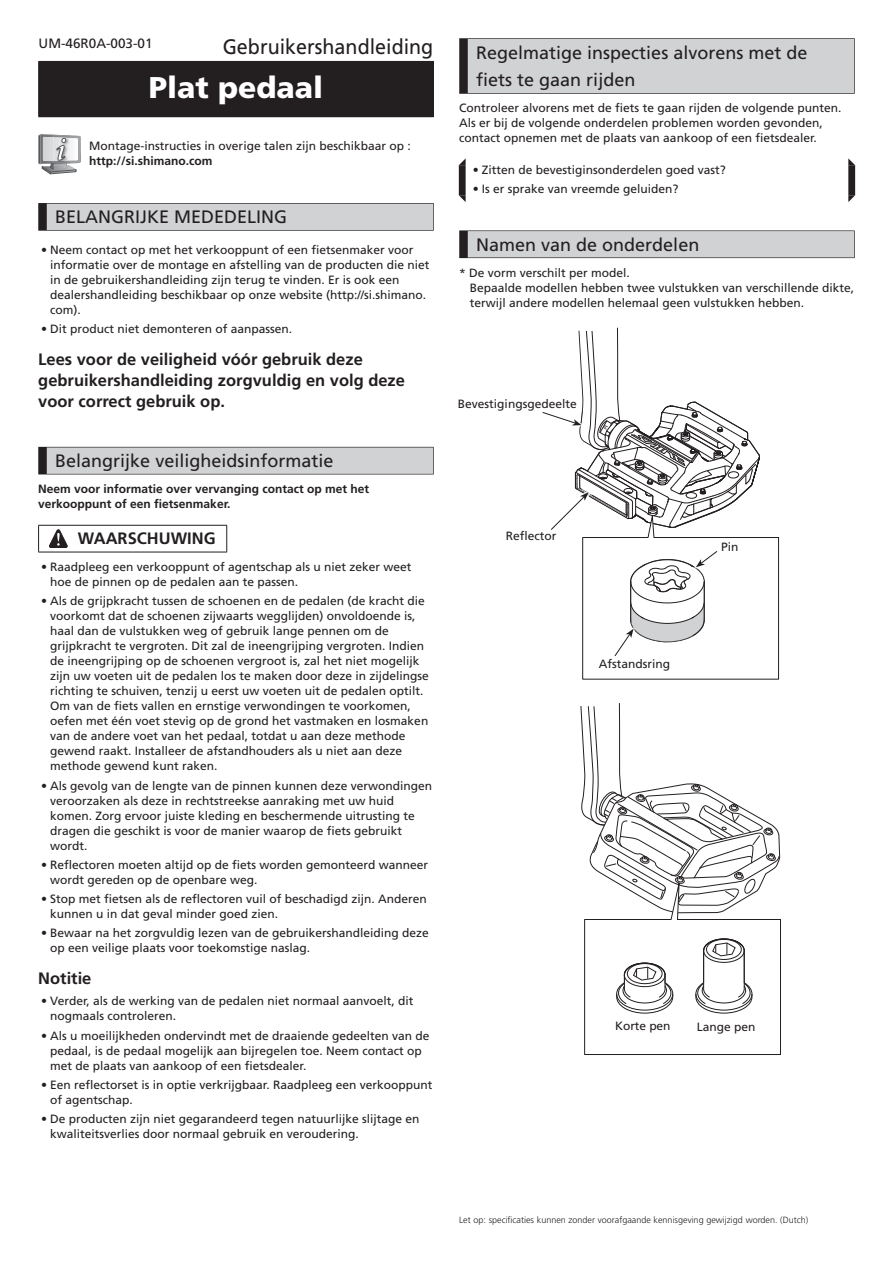
<style>
.page{position:relative;width:893px;height:1263px;background:#fff}
.page>*{position:absolute;margin:0;border:0;box-sizing:border-box;transform-origin:0 0}
.t1{font:900 30px "Frutiger LT Pro";color:#fff}
.t2{font:21px "Frutiger LT Pro";color:#231f20;scale:.94 1}
.t3{font:18px/27px "Frutiger LT Pro";color:#231f20}
.t4{font:700 16.5px/21px "Frutiger LT Pro";color:#231f20}
.t5{font:13.5px "Frutiger LT Pro";color:#231f20}
.t6{font:12px/15px "Frutiger LT Pro";color:#231f20}
.t7{font:700 12px/15px "Frutiger LT Pro";color:#231f20}
.t8{font:300 9px "Frutiger LT Pro";color:#231f20}
.s1{font-weight:300}
</style>
<div class="page">
<div style="left:38px;top:203px;width:396px;height:28px;background:#231f20"></div>
<div style="left:47px;top:204px;width:386px;height:26px;background:#d1d2d4"></div>
<div style="left:38px;top:447px;width:396px;height:27px;background:#231f20"></div>
<div style="left:47px;top:447px;width:386px;height:27px;background:#d1d2d4"></div>
<div style="left:39px;top:61px;width:394px;height:56px;background:#231f20"></div>
<hr style="left:38px;top:61px;width:149px;height:1px;background:#231f20">
<hr style="left:38px;top:62px;width:1px;height:54px;background:#231f20">
<hr style="left:187px;top:61px;width:247px;height:1px;background:#231f20">
<hr style="left:433px;top:62px;width:1px;height:54px;background:#231f20">
<hr style="left:38px;top:116px;width:149px;height:1px;background:#231f20">
<hr style="left:187px;top:116px;width:247px;height:1px;background:#231f20">
<svg style="left:38px;top:134px;width:43px;height:40px"></svg>
<hr style="left:38px;top:525px;width:40px;height:1px;background:#231f20">
<svg style="left:38px;top:526px;width:1px;height:26px"></svg>
<hr style="left:78px;top:525px;width:149px;height:1px;background:#231f20">
<svg style="left:226px;top:526px;width:1px;height:26px"></svg>
<hr style="left:38px;top:552px;width:40px;height:1px;background:#231f20">
<hr style="left:78px;top:552px;width:149px;height:1px;background:#231f20">
<svg style="left:49px;top:529px;width:18px;height:19px"></svg>
<div style="left:459px;top:38px;width:396px;height:56px;background:#231f20"></div>
<div style="left:468px;top:39px;width:386px;height:54px;background:#d1d2d4"></div>
<div style="left:459px;top:230px;width:396px;height:28px;background:#231f20"></div>
<div style="left:468px;top:231px;width:386px;height:26px;background:#d1d2d4"></div>
<svg style="left:459px;top:158px;width:396px;height:44px"></svg>
<svg style="left:580px;top:703px;width:201px;height:352px"></svg>
<svg style="left:542px;top:327px;width:237px;height:353px"></svg>
<p class="t5" style="left:39px;top:36px;width:116px">UM-46R0A-003-01</p>
<h2 class="t2" style="left:223px;top:34px;width:226px">Gebruikershandleiding</h2>
<h1 class="t1" style="left:149px;top:69px;width:176px">Plat pedaal</h1>
<p class="t6" style="left:89px;top:139px;width:323px">Montage-instructies in overige talen zijn beschikbaar op :</p>
<p class="t7" style="left:89px;top:153px;width:125px">http://si.shimano.com</p>
<h3 class="t3" style="left:55px;top:204px;width:234px">BELANGRIJKE MEDEDELING</h3>
<p class="t6" style="left:50px;top:242px;width:381px;text-indent:-9px"><span class="s1">•</span> Neem contact op met het verkooppunt of een fietsenmaker voor informatie over de montage en afstelling van de producten die niet in de gebruikershandleiding zijn terug te vinden. Er is ook een dealershandleiding beschikbaar op onze website (http://si.shimano. com).</p>
<p class="t6" style="left:41px;top:321px;width:253px"><span class="s1">•</span> Dit product niet demonteren of aanpassen.</p>
<h3 class="t4" style="left:38px;top:348px;width:368px">Lees voor de veiligheid vóór gebruik deze gebruikershandleiding zorgvuldig en volg deze voor correct gebruik op.</h3>
<h3 class="t3" style="left:55px;top:447px;width:280px">Belangrijke veiligheidsinformatie</h3>
<p class="t7" style="left:38px;top:482px;width:332px">Neem voor informatie over vervanging contact op met het verkooppunt of een fietsenmaker.</p>
<h3 class="t4" style="left:78px;top:528px;width:139px">WAARSCHUWING</h3>
<p class="t6" style="left:50px;top:559px;width:363px;text-indent:-9px"><span class="s1">•</span> Raadpleeg een verkooppunt of agentschap als u niet zeker weet hoe de pinnen op de pedalen aan te passen.</p>
<p class="t6" style="left:50px;top:594px;width:380px;text-indent:-9px"><span class="s1">•</span> Als de grijpkracht tussen de schoenen en de pedalen (de kracht die voorkomt dat de schoenen zijwaarts wegglijden) onvoldoende is, haal dan de vulstukken weg of gebruik lange pennen om de grijpkracht te vergroten. Dit zal de ineengrijping vergroten. Indien de ineengrijping op de schoenen vergroot is, zal het niet mogelijk zijn uw voeten uit de pedalen los te maken door deze in zijdelingse richting te schuiven, tenzij u eerst uw voeten uit de pedalen optilt.<br>Om van de fiets vallen en ernstige verwondingen te voorkomen, oefen met één voet stevig op de grond het vastmaken en losmaken van de andere voet van het pedaal, totdat u aan deze methode gewend raakt. Installeer de afstandhouders als u niet aan deze methode gewend kunt raken.</p>
<p class="t6" style="left:50px;top:778px;width:384px;text-indent:-9px"><span class="s1">•</span> Als gevolg van de lengte van de pinnen kunnen deze verwondingen veroorzaken als deze in rechtstreekse aanraking met uw huid komen. Zorg ervoor juiste kleding en beschermende uitrusting te dragen die geschikt is voor de manier waarop de fiets gebruikt wordt.</p>
<p class="t6" style="left:50px;top:857px;width:380px;text-indent:-9px"><span class="s1">•</span> Reflectoren moeten altijd op de fiets worden gemonteerd wanneer wordt gereden op de openbare weg.</p>
<p class="t6" style="left:50px;top:891px;width:378px;text-indent:-9px"><span class="s1">•</span> Stop met fietsen als de reflectoren vuil of beschadigd zijn. Anderen kunnen u in dat geval minder goed zien.</p>
<p class="t6" style="left:50px;top:926px;width:380px;text-indent:-9px"><span class="s1">•</span> Bewaar na het zorgvuldig lezen van de gebruikershandleiding deze op een veilige plaats voor toekomstige naslag.</p>
<h3 class="t4" style="left:38px;top:968px;width:55px">Notitie</h3>
<p class="t6" style="left:50px;top:994px;width:365px;text-indent:-9px"><span class="s1">•</span> Verder, als de werking van de pedalen niet normaal aanvoelt, dit nogmaals controleren.</p>
<p class="t6" style="left:50px;top:1028px;width:381px;text-indent:-9px"><span class="s1">•</span> Als u moeilijkheden ondervindt met de draaiende gedeelten van de pedaal, is de pedaal mogelijk aan bijregelen toe. Neem contact op met de plaats van aankoop of een fietsdealer.</p>
<p class="t6" style="left:50px;top:1077px;width:384px;text-indent:-9px"><span class="s1">•</span> Een reflectorset is in optie verkrijgbaar. Raadpleeg een verkooppunt of agentschap.</p>
<p class="t6" style="left:50px;top:1111px;width:371px;text-indent:-9px"><span class="s1">•</span> De producten zijn niet gegarandeerd tegen natuurlijke slijtage en kwaliteitsverlies door normaal gebruik en veroudering.</p>
<h3 class="t3" style="left:476px;top:39px;width:333px">Regelmatige inspecties alvorens met de fiets te gaan rijden</h3>
<p class="t6" style="left:459px;top:101px;width:384px">Controleer alvorens met de fiets te gaan rijden de volgende punten.<br>Als er bij de volgende onderdelen problemen worden gevonden, contact opnemen met de plaats van aankoop of een fietsdealer.</p>
<p class="t6" style="left:473px;top:163px;width:255px"><span class="s1">•</span> Zitten de bevestiginsonderdelen goed vast?</p>
<p class="t6" style="left:473px;top:182px;width:207px"><span class="s1">•</span> Is er sprake van vreemde geluiden?</p>
<h3 class="t3" style="left:476px;top:231px;width:225px">Namen van de onderdelen</h3>
<p class="t6" style="left:470px;top:265px;width:386px;text-indent:-11px">* De vorm verschilt per model.<br>Bepaalde modellen hebben twee vulstukken van verschillende dikte, terwijl andere modellen helemaal geen vulstukken hebben.</p>
<p class="t6" style="left:458px;top:397px;width:120px">Bevestigingsgedeelte</p>
<p class="t6" style="left:506px;top:528px;width:52px">Reflector</p>
<p class="t6" style="left:599px;top:656px;width:73px">Afstandsring</p>
<p class="t6" style="left:721px;top:539px;width:19px">Pin</p>
<p class="t6" style="left:615px;top:1018px;width:57px">Korte pen</p>
<p class="t6" style="left:697px;top:1020px;width:60px">Lange pen</p>
<p class="t8" style="left:459px;top:1215px;width:351px">Let op: specificaties kunnen zonder voorafgaande kennisgeving gewijzigd worden. (Dutch)</p>
</div>
